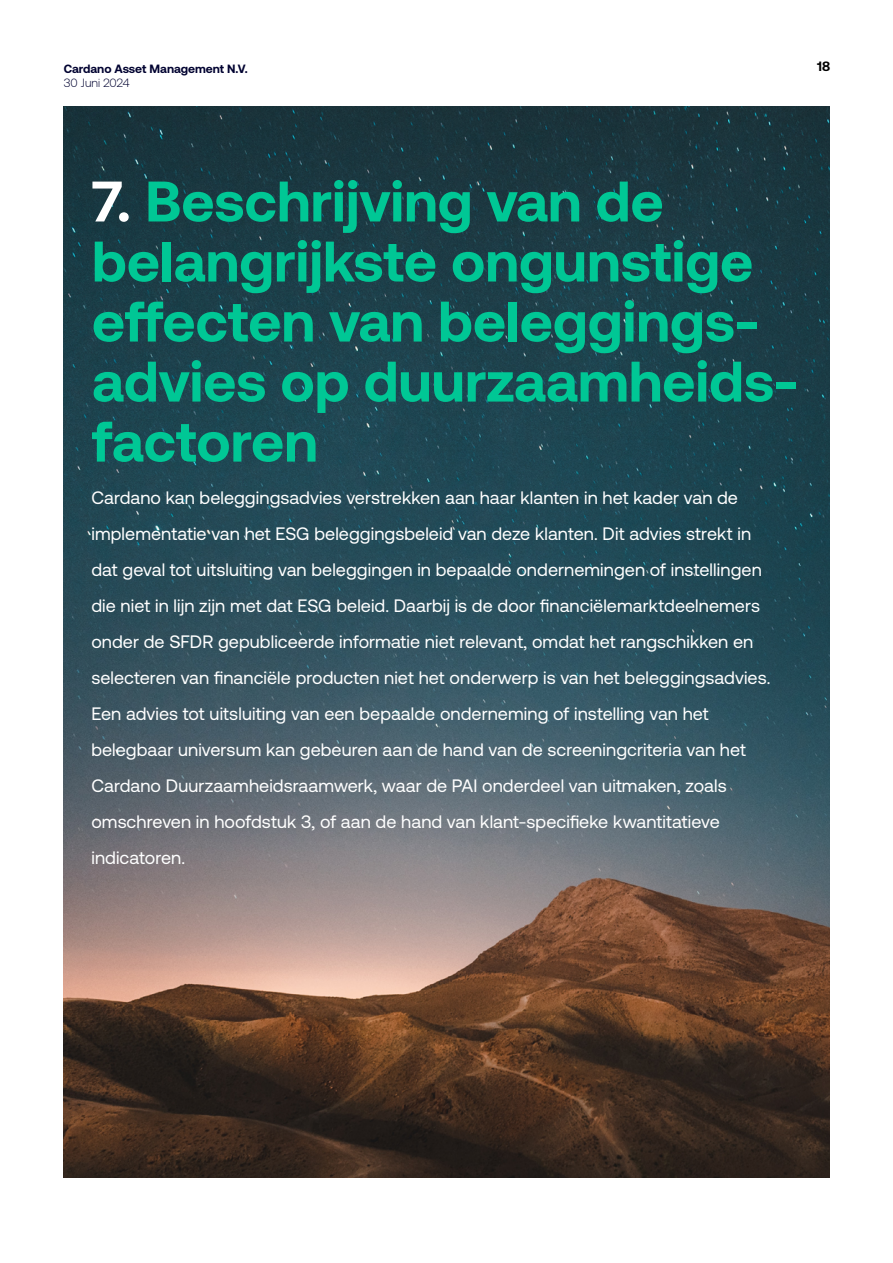
<style>
.page{position:relative;width:893px;height:1263px;background:#fff}
.page>*{position:absolute;margin:0;border:0;box-sizing:border-box;transform-origin:0 0}
.t1{font:700 57px/60px "Aeonik";color:#00c795}
.t2{font:18px/36px "Aeonik";letter-spacing:.005em;color:#fff}
.t3{font:700 13.5px "Aeonik";color:#000}
.t4{font:700 12px "Aeonik";color:#000230}
.t5{font:300 12px "Aeonik";color:#000230}
.s1{color:#fff}
</style>
<div class="page">
<img style="left:64px;top:106px;width:765px;height:1072px">
<p class="t4" style="left:64px;top:62px;width:186px">Cardano Asset Management N.V.</p>
<p class="t3" style="left:817px;top:59px;width:15px">18</p>
<p class="t5" style="left:64px;top:76px;width:67px">30 Juni 2024</p>
<h1 class="t1" style="left:92px;top:171px;width:708px"><span class="s1">7.</span> Beschrijving van de belangrijkste ongunstige effecten van beleggings&shy;advies op duurzaamheids&shy;factoren</h1>
<p class="t2" style="left:91px;top:480px;width:681px">Cardano kan beleggingsadvies verstrekken aan haar klanten in het kader van de implementatie van het ESG beleggingsbeleid van deze klanten. Dit advies strekt in dat geval tot uitsluiting van beleggingen in bepaalde ondernemingen of instellingen die niet in lijn zijn met dat ESG beleid. Daarbij is de door financiëlemarktdeelnemers onder de SFDR gepubliceerde informatie niet relevant, omdat het rangschikken en selecteren van financiële producten niet het onderwerp is van het beleggingsadvies.<br>Een advies tot uitsluiting van een bepaalde onderneming of instelling van het belegbaar universum kan gebeuren aan de hand van de screeningcriteria van het Cardano Duurzaamheidsraamwerk, waar de PAI onderdeel van uitmaken, zoals omschreven in hoofdstuk 3, of aan de hand van klant-specifieke kwantitatieve indicatoren.</p>
</div>
